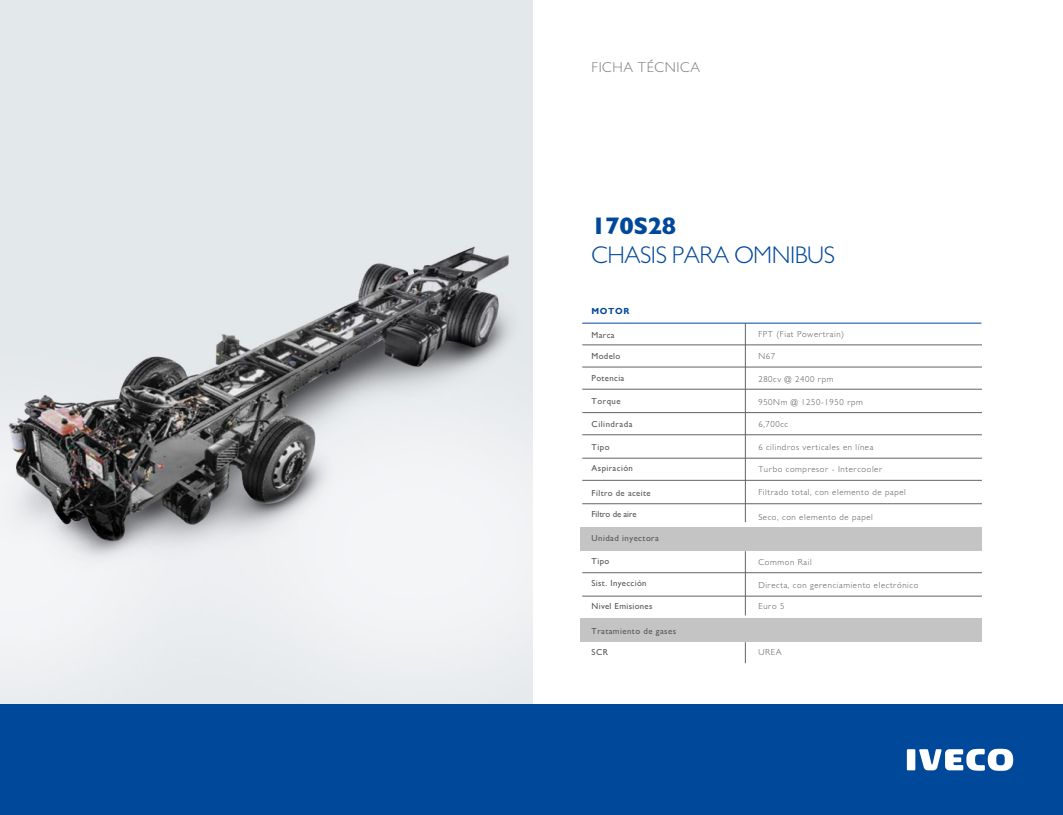
<style>
.page{position:relative;width:1063px;height:815px;background:#fff}
.page>*{position:absolute;margin:0;border:0;box-sizing:border-box;transform-origin:0 0}
.t1{font:300 24.25px "Gill Sans";letter-spacing:-.02em;color:#00489a}
.t2{font:800 24.25px "Gill Sans";letter-spacing:-.02em;color:#00489a}
.t3{font:300 14.38px "Gill Sans";letter-spacing:.04em;color:#7c7b7b}
.t4{font:500 8.88px "Gill Sans";letter-spacing:.04em;color:#575756}
.t5{font:300 8.75px "Gill Sans";letter-spacing:.07em;color:#575756}
.t6{font:500 8.75px "Gill Sans";letter-spacing:.05em;color:#575756}
.t7{font:500 8.75px "Gill Sans";letter-spacing:-.01em;color:#575756}
.t8{font:700 8.75px "Gill Sans";letter-spacing:.07em;color:#00489a}
</style>
<div class="page">
<img style="left:0;top:0;width:532px;height:705px">
<div style="left:580px;top:618px;width:402px;height:23px;background:#c4c4c4"></div>
<div style="left:580px;top:527px;width:402px;height:24px;background:#c4c4c4"></div>
<hr style="left:582px;top:345px;width:400px;height:1px;background:#646363">
<hr style="left:582px;top:323px;width:400px;height:1px;background:#00489a">
<hr style="left:582px;top:367px;width:400px;height:1px;background:#646363">
<hr style="left:582px;top:389px;width:400px;height:1px;background:#646363">
<hr style="left:582px;top:412px;width:400px;height:1px;background:#646363">
<hr style="left:582px;top:435px;width:400px;height:1px;background:#646363">
<hr style="left:582px;top:458px;width:400px;height:1px;background:#646363">
<hr style="left:582px;top:480px;width:400px;height:1px;background:#646363">
<hr style="left:582px;top:504px;width:400px;height:1px;background:#646363">
<hr style="left:582px;top:572px;width:400px;height:1px;background:#646363">
<hr style="left:582px;top:596px;width:400px;height:1px;background:#646363">
<hr style="left:745px;top:323px;width:1px;height:199px;background:#646363">
<div style="left:0;top:705px;width:1063px;height:110px;background:#00489a"></div>
<div style="left:907px;top:749px;width:8px;height:21px;background:#fff"></div>
<svg style="left:919px;top:749px;width:94px;height:22px"></svg>
<hr style="left:745px;top:551px;width:1px;height:64px;background:#646363">
<svg style="left:745px;top:642px;width:1px;height:21px"></svg>
<h2 class="t3" style="left:592px;top:58px;width:110px">FICHA TÉCNICA</h2>
<h1 class="t2" style="left:592px;top:212px;width:86px">170S28</h1>
<h1 class="t1" style="left:592px;top:240px;width:245px">CHASIS PARA OMNIBUS</h1>
<p class="t8" style="left:592px;top:306px;width:39px">MOTOR</p>
<p class="t6" style="left:592px;top:330px;width:24px">Marca</p>
<p class="t5" style="left:758px;top:329px;width:87px">FPT (Fiat Powertrain)</p>
<p class="t4" style="left:592px;top:350px;width:30px">Modelo</p>
<p class="t5" style="left:758px;top:351px;width:18px">N67</p>
<p class="t6" style="left:592px;top:373px;width:34px">Potencia</p>
<p class="t5" style="left:758px;top:374px;width:77px">280cv @ 2400 rpm</p>
<p class="t6" style="left:592px;top:396px;width:31px">Torque</p>
<p class="t5" style="left:758px;top:397px;width:106px">950Nm @ 1250-1950 rpm</p>
<p class="t6" style="left:592px;top:419px;width:42px">Cilindrada</p>
<p class="t5" style="left:758px;top:419px;width:31px">6,700cc</p>
<p class="t6" style="left:592px;top:441px;width:20px">Tipo</p>
<p class="t5" style="left:758px;top:442px;width:117px">6 cilindros verticales en línea</p>
<p class="t6" style="left:592px;top:463px;width:43px">Aspiración</p>
<p class="t5" style="left:758px;top:464px;width:126px">Turbo compresor - Intercooler</p>
<p class="t6" style="left:592px;top:488px;width:61px">Filtro de aceite</p>
<p class="t5" style="left:758px;top:487px;width:149px">Filtrado total, con elemento de papel</p>
<p class="t7" style="left:592px;top:509px;width:47px">Filtro de aire</p>
<p class="t5" style="left:758px;top:512px;width:116px">Seco, con elemento de papel</p>
<p class="t6" style="left:592px;top:533px;width:69px">Unidad inyectora</p>
<p class="t6" style="left:592px;top:556px;width:19px">Tipo</p>
<p class="t5" style="left:758px;top:557px;width:55px">Common Rail</p>
<p class="t6" style="left:592px;top:578px;width:57px">Sist. Inyección</p>
<p class="t5" style="left:758px;top:579px;width:162px">Directa, con gerenciamiento electrónico</p>
<p class="t6" style="left:592px;top:601px;width:62px">Nivel Emisiones</p>
<p class="t5" style="left:758px;top:601px;width:28px">Euro 5</p>
<p class="t6" style="left:592px;top:625px;width:86px">Tratamiento de gases</p>
<p class="t6" style="left:592px;top:647px;width:18px">SCR</p>
<p class="t5" style="left:758px;top:647px;width:25px">UREA</p>
</div>
